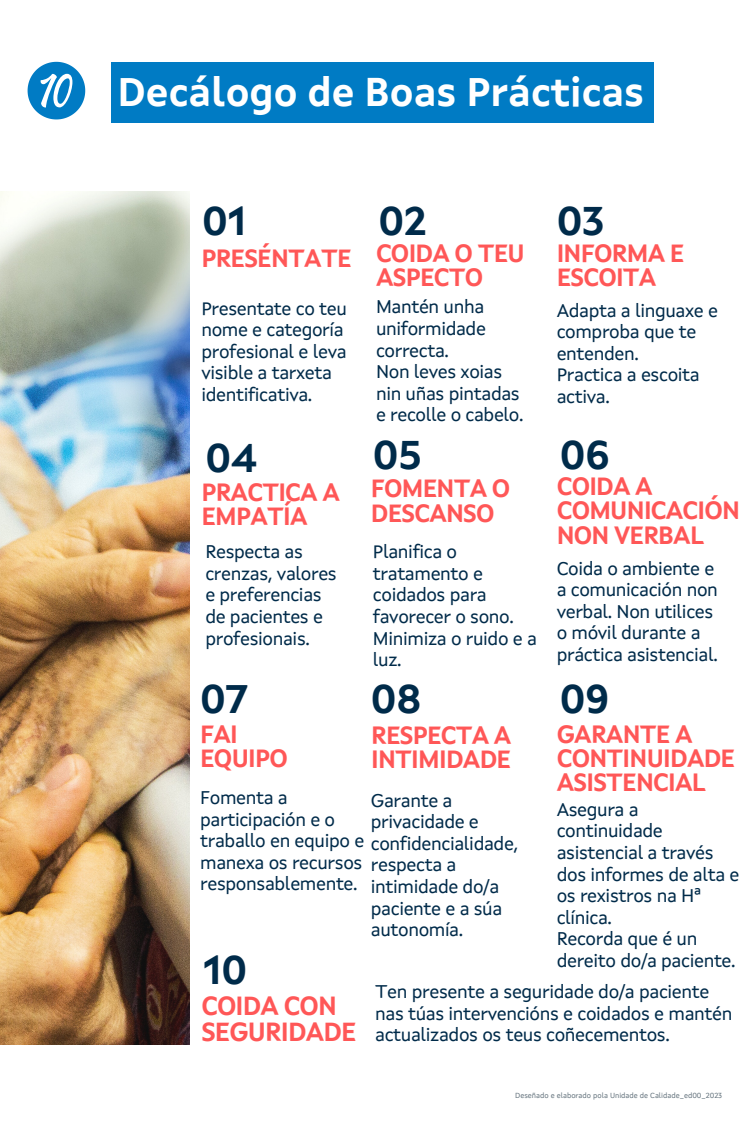
<style>
.page{position:relative;width:750px;height:1125px;background:#fff}
.page>*{position:absolute;margin:0;border:0;box-sizing:border-box;transform-origin:0 0}
.t1{font:700 40px "Xunta Sans";color:#fff}
.t2{font:700 40px "Xunta Sans";color:#002b4a}
.t3{font:700 26.25px/26.1px "Xunta Sans";letter-spacing:-.03em;color:#ff5757}
.t4{font:700 25px/24.4px "Xunta Sans";letter-spacing:-.03em;color:#ff5757}
.t5{font:18.75px/21.5px "Xunta Sans";letter-spacing:-.02em;color:#002b4a}
.t6{font:7.5px "Xunta Sans";color:#66757f}
</style>
<div class="page">
<div style="left:111px;top:62px;width:542px;height:60px;background:#007bc4"></div>
<img style="left:0;top:192px;width:189px;height:853px">
<svg style="left:28px;top:62px;width:57px;height:57px"></svg>
<p class="t1" style="left:118px;top:75px;width:528px">Decálogo de Boas Prácticas</p>
<p class="t2" style="left:202px;top:204px;width:45px">01</p>
<p class="t4" style="left:201px;top:248px;width:152px">PRESÉNTATE</p>
<p class="t4" style="left:376px;top:243px;width:150px">COIDA O TEU<br>ASPECTO</p>
<p class="t4" style="left:557px;top:243px;width:129px">INFORMA E<br>ESCOITA</p>
<p class="t2" style="left:379px;top:204px;width:49px">02</p>
<p class="t2" style="left:557px;top:204px;width:49px">03</p>
<p class="t5" style="left:201px;top:299px;width:147px">Presentate co teu nome e categoría profesional e leva visible a tarxeta identificativa.</p>
<p class="t2" style="left:205px;top:442px;width:53px">04</p>
<p class="t4" style="left:201px;top:482px;width:140px">PRACTICA A<br>EMPATÍA</p>
<p class="t5" style="left:205px;top:543px;width:133px">Respecta as crenzas, valores e preferencias de pacientes e profesionais.</p>
<p class="t2" style="left:200px;top:683px;width:49px">07</p>
<p class="t4" style="left:200px;top:724px;width:89px">FAI<br>EQUIPO</p>
<p class="t5" style="left:200px;top:788px;width:166px">Fomenta a participación e o traballo en equipo e manexa os recursos responsablemente.</p>
<p class="t2" style="left:203px;top:954px;width:45px">10</p>
<p class="t3" style="left:201px;top:995px;width:157px">COIDA CON<br>SEGURIDADE</p>
<p class="t5" style="left:376px;top:298px;width:112px;text-align:justify">Mantén unha uniformidade correcta.</p>
<p class="t5" style="left:376px;top:363px;width:149px">Non leves xoias nin uñas pintadas e recolle o cabelo.</p>
<p class="t2" style="left:373px;top:438px;width:50px">05</p>
<p class="t4" style="left:371px;top:479px;width:141px">FOMENTA O<br>DESCANSO</p>
<p class="t5" style="left:373px;top:543px;width:166px">Planifica o tratamento e coidados para favorecer o sono.<br>Minimiza o ruido e a luz.</p>
<p class="t5" style="left:557px;top:301px;width:163px">Adapta a linguaxe e comproba que te entenden.</p>
<p class="t5" style="left:557px;top:366px;width:145px">Practica a escoita activa.</p>
<p class="t2" style="left:560px;top:438px;width:52px">06</p>
<p class="t4" style="left:557px;top:476px;width:185px">COIDA A<br>COMUNICACIÓN<br>NON VERBAL</p>
<p class="t5" style="left:557px;top:559px;width:163px">Coida o ambiente e a comunicación non verbal. Non utilices o móvil durante a práctica asistencial.</p>
<p class="t2" style="left:371px;top:683px;width:52px">08</p>
<p class="t4" style="left:371px;top:725px;width:142px">RESPECTA A<br>INTIMIDADE</p>
<p class="t2" style="left:560px;top:683px;width:51px">09</p>
<p class="t4" style="left:557px;top:724px;width:180px">GARANTE A<br>CONTINUIDADE<br>ASISTENCIAL</p>
<p class="t5" style="left:371px;top:791px;width:149px">Garante a privacidade e confidencialidade, respecta a intimidade do/a paciente e a súa autonomía.</p>
<p class="t5" style="left:557px;top:800px;width:184px">Asegura a continuidade asistencial a través dos informes de alta e os rexistros na Hª clínica.</p>
<p class="t5" style="left:557px;top:930px;width:180px">Recorda que é un dereito do/a paciente.</p>
<p class="t5" style="left:375px;top:983px;width:359px">Ten presente a seguridade do/a paciente nas túas intervencións e coidados e mantén actualizados os teus coñecementos.</p>
<p class="t6" style="left:515px;top:1093px;width:208px">Deseñado e elaborado pola Unidade de Calidade_ed00_2023</p>
</div>
